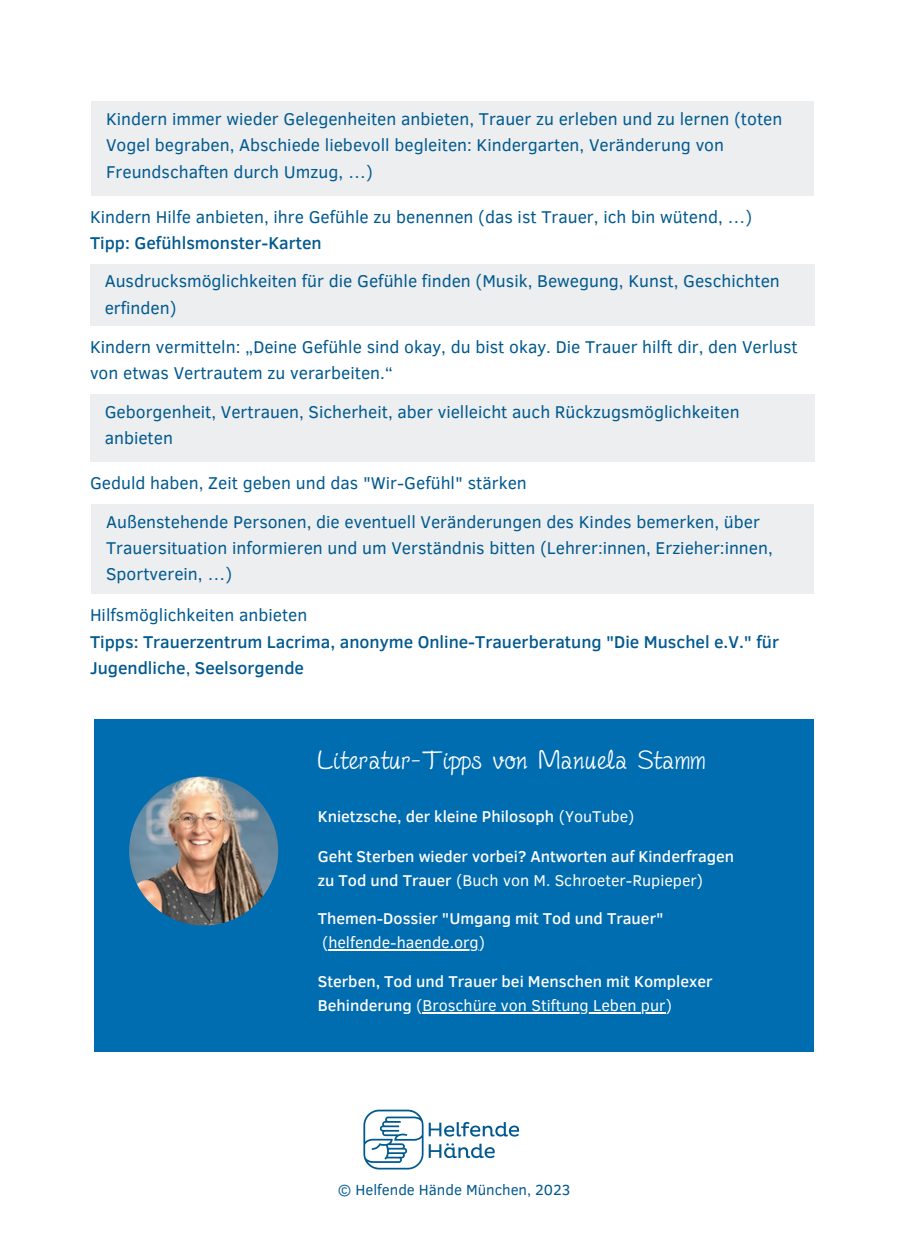
<style>
.page{position:relative;width:900px;height:1260px;background:#fff}
.page>*{position:absolute;margin:0;border:0;box-sizing:border-box;transform-origin:0 0}
.t1{font:29.75px "Fineliner Script";letter-spacing:.045em;color:#fff}
.t2{font:17.5px/26.2px "Clear Sans";color:#00598f}
.t3{font:500 17.5px/26.2px "Clear Sans";color:#00598f}
.t4{font:500 16px/24px "Clear Sans";color:#fff}
.t5{font:16px "Clear Sans";color:#fff}
.t6{font:15px "Clear Sans";color:#00598f}
.s1{font-weight:400}
.s2{font-weight:500}
</style>
<div class="page">
<svg style="left:363px;top:1110px;width:156px;height:60px"></svg>
<div style="left:94px;top:719px;width:720px;height:333px;background:#006db1"></div>
<div style="left:90px;top:395px;width:724px;height:67px;background:#eceeef"></div>
<div style="left:91px;top:504px;width:723px;height:90px;background:#eceeef"></div>
<div style="left:90px;top:264px;width:724px;height:62px;background:#eceeef"></div>
<img style="left:129px;top:776px;width:149px;height:150px;border-radius:50%">
<div style="left:91px;top:102px;width:723px;height:94px;background:#eceeef"></div>
<hr style="left:328px;top:950px;width:151px;height:1px;background:#fff">
<hr style="left:422px;top:1013px;width:244px;height:1px;background:#fff">
<p class="t2" style="left:106px;top:105px;width:678px">Kindern immer wieder Gelegenheiten anbieten, Trauer zu erleben und zu lernen (toten<br>Vogel begraben, Abschiede liebevoll begleiten: Kindergarten, Veränderung von<br>Freundschaften durch Umzug, …)</p>
<p class="t2" style="left:90px;top:202px;width:664px">Kindern Hilfe anbieten, ihre Gefühle zu benennen (das ist Trauer, ich bin wütend, …)</p>
<p class="t3" style="left:90px;top:229px;width:233px">Tipp: Gefühlsmonster-Karten</p>
<p class="t2" style="left:105px;top:267px;width:677px">Ausdrucksmöglichkeiten für die Gefühle finden (Musik, Bewegung, Kunst, Geschichten erfinden)</p>
<p class="t2" style="left:90px;top:333px;width:709px">Kindern vermitteln: „Deine Gefühle sind okay, du bist okay. Die Trauer hilft dir, den Verlust von etwas Vertrautem zu verarbeiten.“</p>
<p class="t2" style="left:105px;top:398px;width:636px">Geborgenheit, Vertrauen, Sicherheit, aber vielleicht auch Rückzugsmöglichkeiten anbieten</p>
<p class="t2" style="left:90px;top:469px;width:438px">Geduld haben, Zeit geben und das "Wir-Gefühl" stärken</p>
<p class="t2" style="left:106px;top:507px;width:668px">Außenstehende Personen, die eventuell Veränderungen des Kindes bemerken, über<br>Trauersituation informieren und um Verständnis bitten (Lehrer:innen, Erzieher:innen,<br>Sportverein, …)</p>
<p class="t2" style="left:90px;top:601px;width:219px">Hilfsmöglichkeiten anbieten</p>
<p class="t3" style="left:90px;top:627px;width:691px">Tipps: Trauerzentrum Lacrima, anonyme Online-Trauerberatung "Die Muschel e.V." für<br>Jugendliche<span class="s1">,</span> Seelsorgende</p>
<p class="t1" style="left:318px;top:747px;width:389px">Literatur-Tipps von Manuela Stamm</p>
<p class="t4" style="left:318px;top:804px;width:318px">Knietzsche, der kleine Philosoph <span class="s1">(YouTube)</span></p>
<p class="t4" style="left:318px;top:843px;width:418px">Geht Sterben wieder vorbei? Antworten auf Kinderfragen</p>
<p class="t5" style="left:318px;top:868px;width:387px"><span class="s2">zu Tod und Trauer</span> (Buch von M. Schroeter-Rupieper)</p>
<p class="t4" style="left:318px;top:906px;width:347px">Themen-Dossier "Umgang mit Tod und Trauer" <span class="s1">(helfende-haende.org)</span></p>
<p class="t4" style="left:318px;top:969px;width:396px">Sterben, Tod und Trauer bei Menschen mit Komplexer<br>Behinderung <span class="s1">(Broschüre von Stiftung Leben pur)</span></p>
<p class="t6" style="left:338px;top:1179px;width:234px">© Helfende Hände München, 2023</p>
</div>
